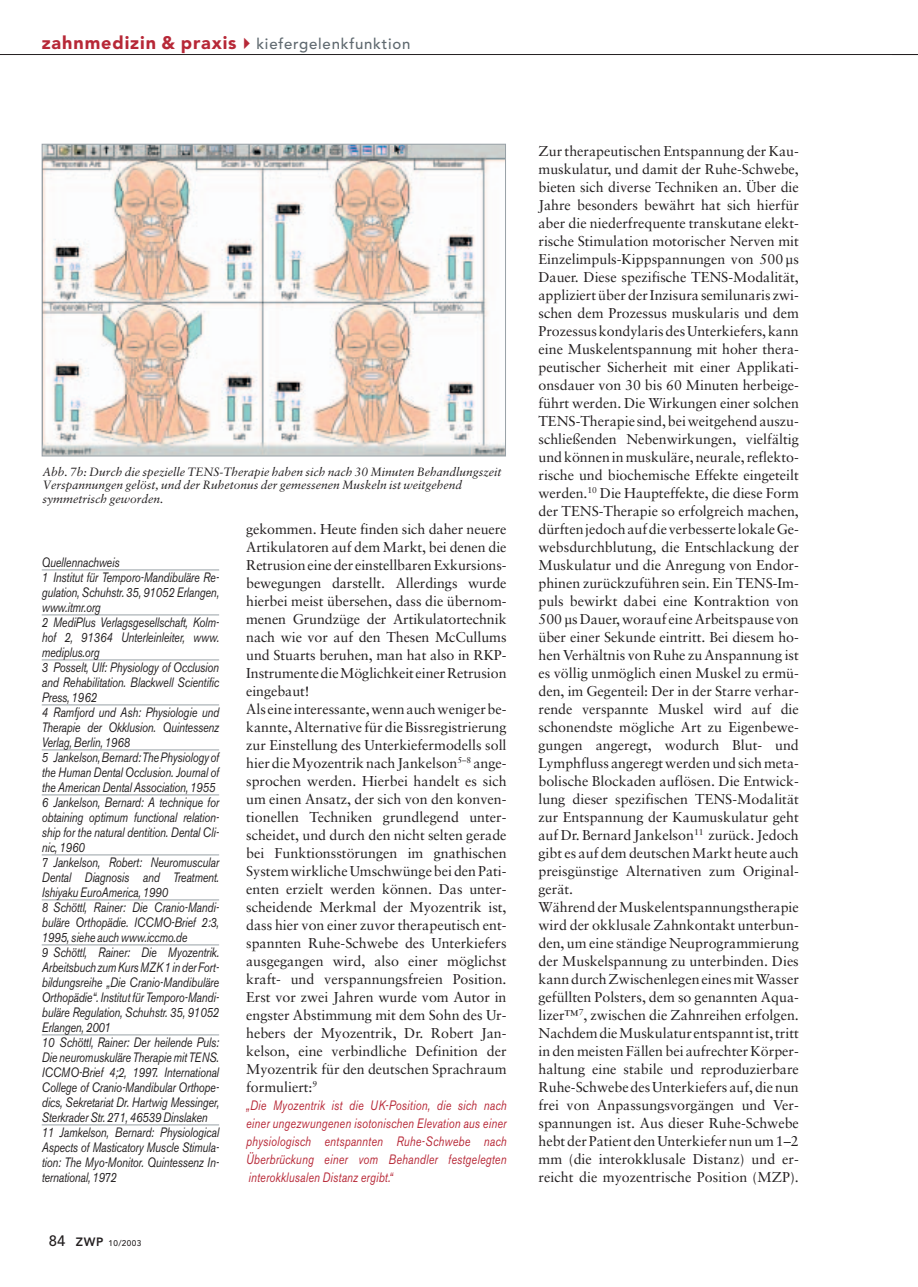
<style>
.page{position:relative;width:918px;height:1287px;background:#fff}
.page>*{position:absolute;margin:0;border:0;box-sizing:border-box;transform-origin:0 0}
.t1{font:500 15px "Avenir";letter-spacing:.05em;color:#5f696f}
.t2{font:14.25px/18px "Sabon";color:#231f20}
.t3{font:italic 13.5px/15px "Akzidenz Grotesk BE";letter-spacing:-.015em;color:#231f20;scale:.8 1}
.t4{font:italic 13.5px/18px "Akzidenz Grotesk BE";letter-spacing:.015em;color:#b72837;text-align:justify;scale:.8 1}
.t5{font:italic 12px/13.5px "Sabon";color:#231f20}
.t6{font:500 8.25px "Avenir";letter-spacing:.05em;color:#231f20}
.s1{font-weight:900;font-size:18px;color:#b72837}
.s2{font-size:15px}
.s3{font-weight:800;font-size:12px}
</style>
<div class="page">
<hr style="left:0;top:54px;width:918px;height:1px;background:#231f20">
<hr style="left:42px;top:570px;width:177px;height:1px;background:#98a1a7">
<hr style="left:42px;top:615px;width:177px;height:1px;background:#98a1a7">
<hr style="left:42px;top:660px;width:177px;height:1px;background:#98a1a7">
<hr style="left:42px;top:705px;width:177px;height:1px;background:#98a1a7">
<hr style="left:42px;top:750px;width:177px;height:1px;background:#98a1a7">
<hr style="left:42px;top:795px;width:177px;height:1px;background:#98a1a7">
<hr style="left:42px;top:855px;width:177px;height:1px;background:#98a1a7">
<hr style="left:42px;top:900px;width:177px;height:1px;background:#98a1a7">
<hr style="left:42px;top:945px;width:177px;height:1px;background:#98a1a7">
<hr style="left:42px;top:1035px;width:177px;height:1px;background:#98a1a7">
<hr style="left:42px;top:1125px;width:177px;height:1px;background:#98a1a7">
<img style="left:44px;top:146px;width:460px;height:308px">
<div style="left:42px;top:144px;width:464px;height:312px;border:1px solid #98a1a7"></div>
<p class="t1" style="left:42px;top:38px;width:370px"><span class="s1">zahnmedizin &amp; praxis</span> kiefergelenkfunktion</p>
<p class="t5" style="left:42px;top:466px;width:461px">Abb. 7b: Durch die spezielle TENS-Therapie haben sich nach 30 Minuten Behandlungszeit<br>Verspannungen gelöst, und der Ruhetonus der gemessenen Muskeln ist weitgehend symmetrisch geworden.</p>
<p class="t3" style="left:42px;top:556px;width:223px">Quellennachweis<br>1 Institut für Temporo-Mandibuläre Re&shy;gulation, Schuhstr. 35, 91052 Erlangen, www.itmr.org<br>2 MediPlus Verlagsgesellschaft, Kolm&shy;hof 2, 91364 Unterleinleiter, www. mediplus.org<br>3 Posselt, Ulf: Physiology of Occlusion and Rehabilitation. Blackwell Scientific Press, 1962<br>4 Ramfjord und Ash: Physiologie und Therapie der Okklusion. Quintessenz Verlag, Berlin, 1968<br>5 Jankelson, Bernard: The Physiology of the Human Dental Occlusion. Journal of the American Dental Association, 1955<br>6 Jankelson, Bernard: A technique for obtaining optimum functional relation&shy;ship for the natural dentition. Dental Cli&shy;nic, 1960<br>7 Jankelson, Robert: Neuromuscular Dental Diagnosis and Treatment.<br>Ishiyaku EuroAmerica, 1990<br>8 Schöttl, Rainer: Die Cranio-Mandi&shy;buläre Orthopädie. ICCMO-Brief 2:3, 1995, siehe auch www.iccmo.de<br>9 Schöttl, Rainer: Die Myozentrik.<br>Arbeitsbuch zum Kurs MZK 1 in der Fort&shy;bildungsreihe „Die Cranio-Mandibuläre Orthopädie“. Institut für Temporo-Mandi&shy;buläre Regulation, Schuhstr. 35, 91052<br>Erlangen, 2001<br>10 Schöttl, Rainer: Der heilende Puls:<br>Die neuromuskuläre Therapie mit TENS.<br>ICCMO-Brief 4;2, 1997. International College of Cranio-Mandibular Orthope&shy;dics, Sekretariat Dr. Hartwig Messinger, Sterkrader Str. 271, 46539 Dinslaken 11 Jamkelson, Bernard: Physiological Aspects of Masticatory Muscle Stimula&shy;tion: The Myo-Monitor. Quintessenz In&shy;ternational, 1972</p>
<p class="t6" style="left:49px;top:1240px;width:94px"><span class="s2">84</span> <span class="s3">ZWP</span> 10/2003</p>
<p class="t2" style="left:246px;top:521px;width:262px">gekommen. Heute finden sich daher neuere Artikulatoren auf dem Markt, bei denen die Retrusion eine der einstellbaren Exkursions&shy;bewegungen darstellt. Allerdings wurde hierbei meist übersehen, dass die übernom&shy;menen Grundzüge der Artikulatortechnik nach wie vor auf den Thesen McCullums und Stuarts beruhen, man hat also in RKP-Instrumente die Möglichkeit einer Retrusion eingebaut!<br>Als eine interessante, wenn auch weniger be&shy;kannte, Alternative für die Bissregistrierung zur Einstellung des Unterkiefermodells soll hier die Myozentrik nach Jankelson<sup>5–8</sup> ange&shy;sprochen werden. Hierbei handelt es sich um einen Ansatz, der sich von den konven&shy;tionellen Techniken grundlegend unter&shy;scheidet, und durch den nicht selten gerade bei Funktionsstörungen im gnathischen System wirkliche Umschwünge bei den Pati&shy;enten erzielt werden können. Das unter&shy;scheidende Merkmal der Myozentrik ist, dass hier von einer zuvor therapeutisch ent&shy;spannten Ruhe-Schwebe des Unterkiefers ausgegangen wird, also einer möglichst kraft- und verspannungsfreien Position.<br>Erst vor zwei Jahren wurde vom Autor in engster Abstimmung mit dem Sohn des Ur&shy;hebers der Myozentrik, Dr. Robert Jan&shy;kelson, eine verbindliche Definition der Myozentrik für den deutschen Sprachraum formuliert:<sup>9</sup></p>
<p class="t4" style="left:246px;top:1098px;width:327px">„Die Myozentrik ist die UK-Position, die sich nach einer ungezwungenen isotonischen Elevation aus einer physiologisch entspannten Ruhe-Schwebe nach Überbrückung einer vom Behandler festgelegten interokklusalen Distanz ergibt.“</p>
<p class="t2" style="left:538px;top:143px;width:262px">Zur therapeutischen Entspannung der Kau&shy;muskulatur, und damit der Ruhe-Schwebe, bieten sich diverse Techniken an. Über die Jahre besonders bewährt hat sich hierfür aber die niederfrequente transkutane elekt&shy;rische Stimulation motorischer Nerven mit Einzelimpuls-Kippspannungen von 500 µs Dauer. Diese spezifische TENS-Modalität, appliziert über der Inzisura semilunaris zwi&shy;schen dem Prozessus muskularis und dem Prozessus kondylaris des Unterkiefers, kann eine Muskelentspannung mit hoher thera&shy;peutischer Sicherheit mit einer Applikati&shy;onsdauer von 30 bis 60 Minuten herbeige&shy;führt werden. Die Wirkungen einer solchen TENS-Therapie sind, bei weitgehend auszu&shy;schließenden Nebenwirkungen, vielfältig und können in muskuläre, neurale, reflekto&shy;rische und biochemische Effekte eingeteilt werden.<sup>10</sup> Die Haupteffekte, die diese Form der TENS-Therapie so erfolgreich machen, dürften jedoch auf die verbesserte lokale Ge&shy;websdurchblutung, die Entschlackung der Muskulatur und die Anregung von Endor&shy;phinen zurückzuführen sein. Ein TENS-Im&shy;puls bewirkt dabei eine Kontraktion von 500 µs Dauer, worauf eine Arbeitspause von über einer Sekunde eintritt. Bei diesem ho&shy;hen Verhältnis von Ruhe zu Anspannung ist es völlig unmöglich einen Muskel zu ermü&shy;den, im Gegenteil: Der in der Starre verhar&shy;rende verspannte Muskel wird auf die schonendste mögliche Art zu Eigenbewe&shy;gungen angeregt, wodurch Blut- und Lymphfluss angeregt werden und sich meta&shy;bolische Blockaden auflösen. Die Entwick&shy;lung dieser spezifischen TENS-Modalität zur Entspannung der Kaumuskulatur geht auf Dr. Bernard Jankelson<sup>11</sup> zurück. Jedoch gibt es auf dem deutschen Markt heute auch preisgünstige Alternativen zum Original&shy;gerät.<br>Während der Muskelentspannungstherapie wird der okklusale Zahnkontakt unterbun&shy;den, um eine ständige Neuprogrammierung der Muskelspannung zu unterbinden. Dies kann durch Zwischenlegen eines mit Wasser gefüllten Polsters, dem so genannten Aqua&shy;lizer™<sup>7</sup>, zwischen die Zahnreihen erfolgen.<br>Nachdem die Muskulatur entspannt ist, tritt in den meisten Fällen bei aufrechter Körper&shy;haltung eine stabile und reproduzierbare Ruhe-Schwebe des Unterkiefers auf, die nun frei von Anpassungsvorgängen und Ver&shy;spannungen ist. Aus dieser Ruhe-Schwebe hebt der Patient den Unterkiefer nun um 1–2 mm (die interokklusale Distanz) und er&shy;reicht die myozentrische Position (MZP).</p>
</div>
